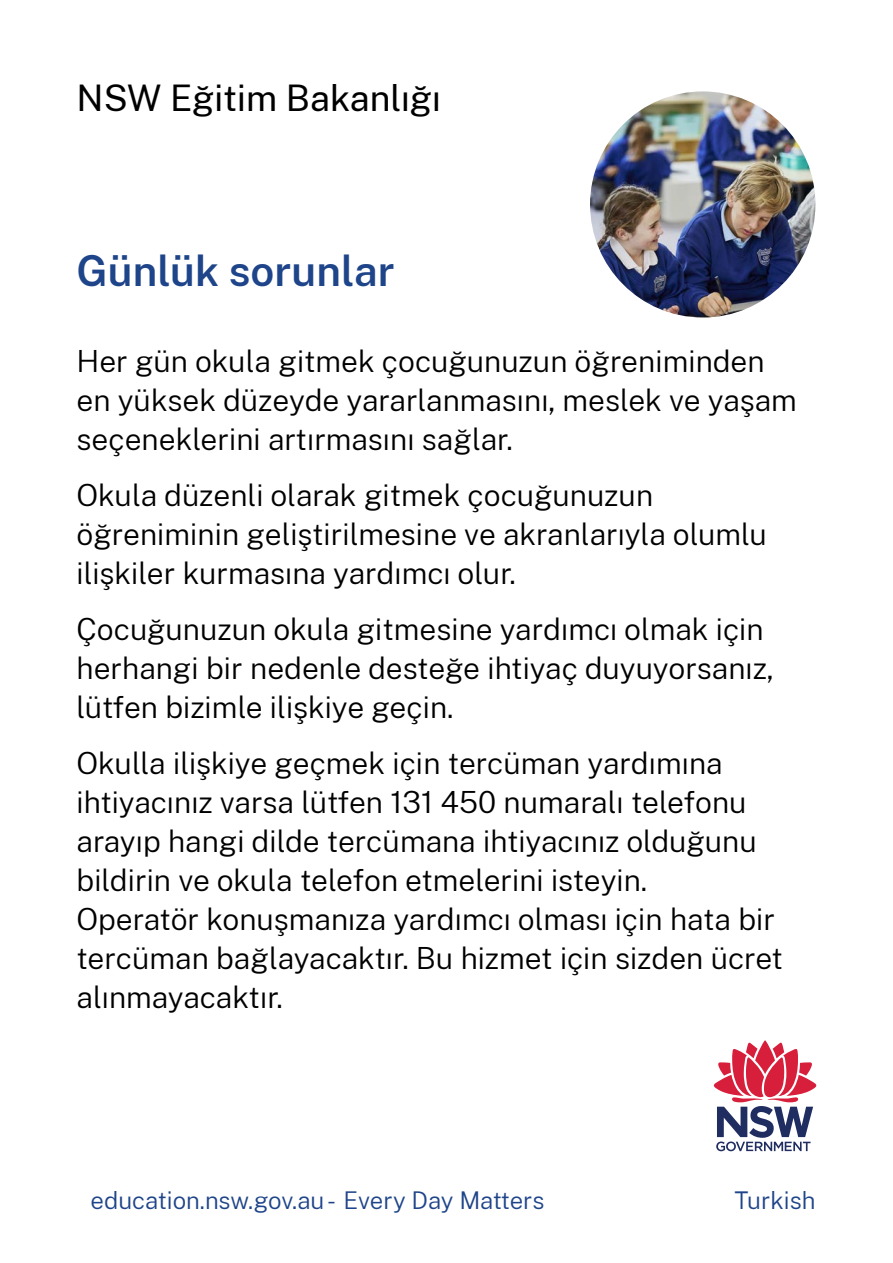
<style>
.page{position:relative;width:893px;height:1263px;background:#fff}
.page>*{position:absolute;margin:0;border:0;box-sizing:border-box;transform-origin:0 0}
.t1{font:600 42px "Public Sans";color:#1e4489}
.t2{font:36px "Public Sans";color:#000}
.Body_Text{font:300 30px/39px "Public Sans";color:#000}
.t3{font:300 24px "Public Sans";color:#1e4489}
</style>
<div class="page">
<svg style="left:713px;top:1040px;width:104px;height:111px"></svg>
<img style="left:590px;top:91px;width:225px;height:226px;border-radius:113px">
<p class="t2" style="left:77px;top:72px;width:366px">NSW Eğitim Bakanlığı</p>
<h1 class="t1" style="left:77px;top:240px;width:320px">Günlük sorunlar</h1>
<p class="Body_Text" style="left:77px;top:340px;width:722px">Her gün okula gitmek çocuğunuzun öğreniminden en yüksek düzeyde yararlanmasını, meslek ve yaşam seçeneklerini artırmasını sağlar.</p>
<p class="Body_Text" style="left:77px;top:474px;width:692px">Okula düzenli olarak gitmek çocuğunuzun öğreniminin geliştirilmesine ve akranlarıyla olumlu ilişkiler kurmasına yardımcı olur.</p>
<p class="Body_Text" style="left:77px;top:608px;width:699px">Çocuğunuzun okula gitmesine yardımcı olmak için herhangi bir nedenle desteğe ihtiyaç duyuyorsanız, lütfen bizimle ilişkiye geçin.</p>
<p class="Body_Text" style="left:77px;top:742px;width:708px">Okulla ilişkiye geçmek için tercüman yardımına ihtiyacınız varsa lütfen 131 450 numaralı telefonu arayıp hangi dilde tercümana ihtiyacınız olduğunu bildirin ve okula telefon etmelerini isteyin.<br>Operatör konuşmanıza yardımcı olması için hata bir tercüman bağlayacaktır. Bu hizmet için sizden ücret alınmayacaktır.</p>
<p class="t3" style="left:91px;top:1184px;width:455px">education.nsw.gov.au - Every Day Matters</p>
<p class="t3" style="left:734px;top:1184px;width:82px">Turkish</p>
</div>
